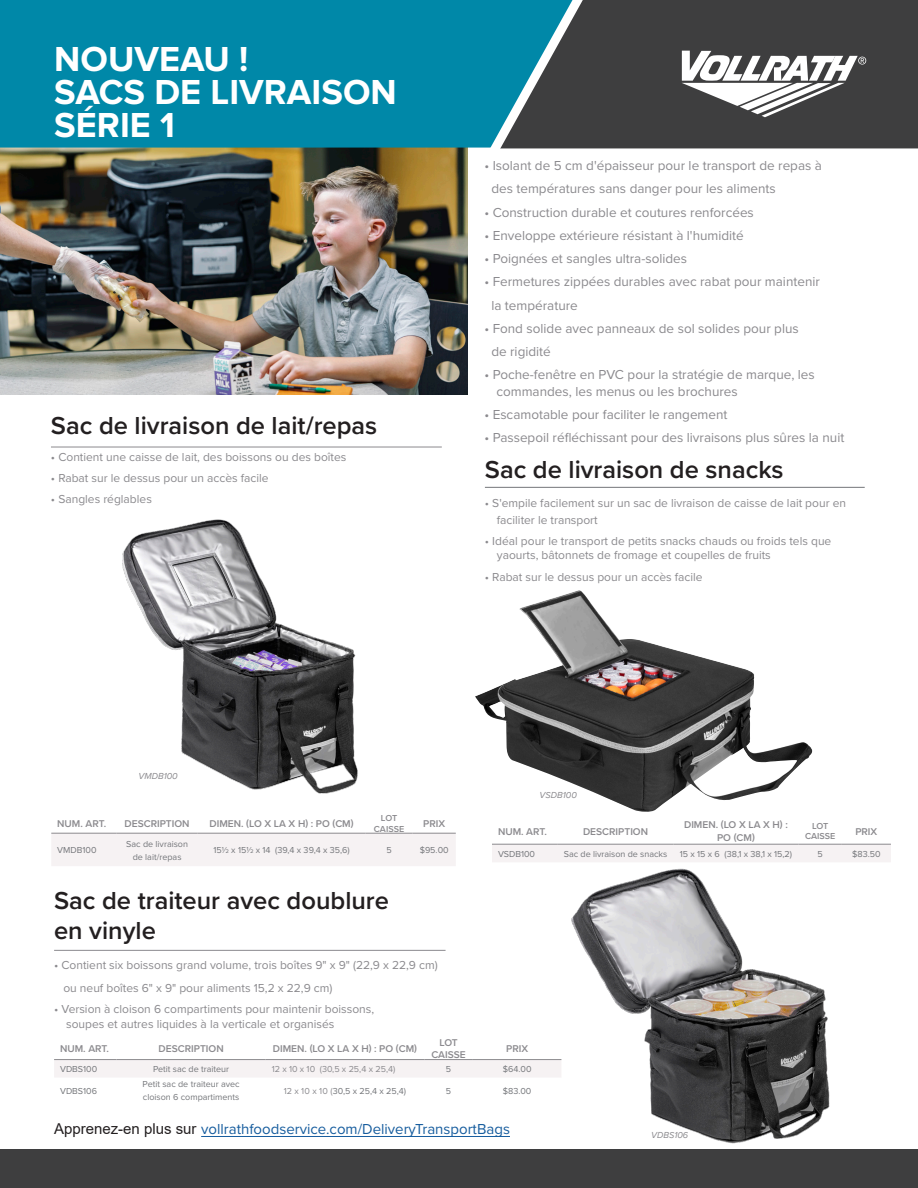
<style>
.page{position:relative;width:918px;height:1188px;background:#fff}
.page>*{position:absolute;margin:0;border:0;box-sizing:border-box;transform-origin:0 0}
.t1{font:700 36px/33px "Proxima Nova";color:#fff}
.PRODUCT_HEADLINE{font:600 25.5px/30.6px "Proxima Nova";color:#231f20}
.t2{font:15px "Proxima Nova";color:#175d9e}
.PROD_-_Bullets{font:13.5px/16.5px "Proxima Nova";color:#8b8a8e}
.PROD_-_Bullets-2{font:12px/14.4px "Proxima Nova";color:#8b8a8e}
.PROD_SPEC___Title{font:600 10.2px/12.3px "Proxima Nova";color:#8b8a8e;text-align:center}
.PROD_SPEC___Data{font:9px/13.5px "Proxima Nova";color:#74767a}
.PROD_-_Bullets-3{font:9px "Proxima Nova";color:#8b8a8e}
.PROD_-_Bullets-4{font:italic 9px "Proxima Nova";color:#8b8a8e}
.PROD_SPEC___Title-2{font:600 9px/10.8px "Proxima Nova";color:#8b8a8e;text-align:center}
.s1{color:#8b8a8e}
.s2{font-family:"Arial";color:#231f20}
</style>
<div class="page">
<img style="left:0;top:148px;width:468px;height:246px">
<div style="left:0;top:1149px;width:918px;height:39px;background:#3e3e3f"></div>
<hr style="left:54px;top:950px;width:392px;height:1px;background:#8b8a8e">
<hr style="left:201px;top:1136px;width:309px;height:1px;background:#175d9e">
<hr style="left:51px;top:447px;width:391px;height:1px;background:#8b8a8e">
<img style="left:122px;top:519px;width:236px;height:275px">
<img style="left:524px;top:843px;width:367px;height:300px">
<hr style="left:485px;top:487px;width:380px;height:1px;background:#74767a">
<img style="left:475px;top:590px;width:338px;height:222px">
<svg style="left:54px;top:1060px;width:507px;height:42px"></svg>
<hr style="left:54px;top:1059px;width:63px;height:1px;background:#8b8a8e">
<hr style="left:117px;top:1059px;width:149px;height:1px;background:#8b8a8e">
<hr style="left:266px;top:1059px;width:158px;height:1px;background:#8b8a8e">
<hr style="left:424px;top:1059px;width:49px;height:1px;background:#8b8a8e">
<hr style="left:473px;top:1059px;width:88px;height:1px;background:#8b8a8e">
<div style="left:52px;top:834px;width:404px;height:32px;background:#f6f2f3"></div>
<hr style="left:51px;top:833px;width:66px;height:1px;background:#8b8a8e">
<hr style="left:117px;top:833px;width:81px;height:1px;background:#8b8a8e">
<hr style="left:198px;top:833px;width:168px;height:1px;background:#8b8a8e">
<hr style="left:366px;top:833px;width:47px;height:1px;background:#8b8a8e">
<hr style="left:413px;top:833px;width:43px;height:1px;background:#8b8a8e">
<div style="left:492px;top:845px;width:399px;height:17px;background:#f6f2f3"></div>
<hr style="left:492px;top:844px;width:66px;height:1px;background:#8b8a8e">
<hr style="left:558px;top:844px;width:115px;height:1px;background:#8b8a8e">
<hr style="left:673px;top:844px;width:126px;height:1px;background:#8b8a8e">
<hr style="left:799px;top:844px;width:43px;height:1px;background:#8b8a8e">
<hr style="left:842px;top:844px;width:49px;height:1px;background:#8b8a8e">
<div style="left:0;top:0;width:477px;height:148px;background:#0088a8"></div>
<div style="left:609px;top:0;width:309px;height:148px;background:#3e3e3f"></div>
<svg style="left:477px;top:0;width:132px;height:149px;background:#336c7a"></svg>
<svg style="left:682px;top:51px;width:184px;height:66px"></svg>
<p class="t1" style="left:54px;top:43px;width:196px">NOUVEAU !</p>
<p class="t1" style="left:54px;top:76px;width:344px">SACS DE LIVRAISON<br>SÉRIE 1</p>
<p class="PRODUCT_HEADLINE" style="left:51px;top:409px;width:328px">Sac de livraison de lait/repas</p>
<p class="PROD_-_Bullets-2" style="left:51px;top:449px;width:297px">• Contient une caisse de lait, des boissons ou des boîtes</p>
<p class="PROD_-_Bullets-2" style="left:51px;top:470px;width:219px">• Rabat sur le dessus pour un accès facile</p>
<p class="PROD_-_Bullets-2" style="left:51px;top:492px;width:102px">• Sangles réglables</p>
<p class="PROD_-_Bullets" style="left:484px;top:157px;width:339px">• Isolant de 5 cm d'épaisseur pour le transport de repas à</p>
<p class="PROD_-_Bullets" style="left:491px;top:180px;width:286px">des températures sans danger pour les aliments</p>
<p class="PROD_-_Bullets" style="left:484px;top:203px;width:271px">• Construction durable et coutures renforcées</p>
<p class="PROD_-_Bullets" style="left:484px;top:227px;width:261px">• Enveloppe extérieure résistant à l'humidité</p>
<p class="PROD_-_Bullets" style="left:484px;top:250px;width:204px">• Poignées et sangles ultra-solides</p>
<p class="PROD_-_Bullets" style="left:484px;top:273px;width:337px">• Fermetures zippées durables avec rabat pour maintenir</p>
<p class="PROD_-_Bullets" style="left:491px;top:296px;width:88px">la température</p>
<p class="PROD_-_Bullets" style="left:484px;top:320px;width:316px">• Fond solide avec panneaux de sol solides pour plus</p>
<p class="PROD_-_Bullets" style="left:491px;top:343px;width:61px">de rigidité</p>
<p class="PROD_-_Bullets" style="left:496px;top:366px;width:320px;text-indent:-12px">• Poche-fenêtre en PVC pour la stratégie de marque, les commandes, les menus ou les brochures</p>
<p class="PROD_-_Bullets" style="left:484px;top:406px;width:245px">• Escamotable pour faciliter le rangement</p>
<p class="PROD_-_Bullets" style="left:484px;top:429px;width:362px">• Passepoil réfléchissant pour des livraisons plus sûres la nuit</p>
<p class="PRODUCT_HEADLINE" style="left:485px;top:454px;width:300px">Sac de livraison de snacks</p>
<p class="PROD_-_Bullets-2" style="left:497px;top:495px;width:351px;line-height:16.5px;text-indent:-12px">• S'empile facilement sur un sac de livraison de caisse de lait pour en faciliter le transport</p>
<p class="PROD_-_Bullets-2" style="left:497px;top:533px;width:336px;text-indent:-12px">• Idéal pour le transport de petits snacks chauds ou froids tels que yaourts, bâtonnets de fromage et coupelles de fruits</p>
<p class="PROD_-_Bullets-2" style="left:485px;top:569px;width:219px">• Rabat sur le dessus pour un accès facile</p>
<p class="PROD_-_Bullets-4" style="left:139px;top:771px;width:41px">VMDB100</p>
<p class="PROD_SPEC___Title" style="left:57px;top:817px;width:50px">NUM. ART.</p>
<p class="PROD_SPEC___Title" style="left:125px;top:817px;width:67px">DESCRIPTION</p>
<p class="PROD_SPEC___Title" style="left:210px;top:817px;width:146px">DIMEN. (LO X LA X H) : PO (CM)</p>
<p class="PROD_SPEC___Title-2" style="left:374px;top:812px;width:32px">LOT<br>CAISSE</p>
<p class="PROD_SPEC___Title" style="left:423px;top:817px;width:23px">PRIX</p>
<p class="PROD_SPEC___Data" style="left:57px;top:843px;width:41px">VMDB100</p>
<p class="PROD_SPEC___Data" style="left:126px;top:837px;width:63px;text-align:center">Sac de livraison de lait/repas</p>
<p class="PROD_SPEC___Data" style="left:213px;top:843px;width:138px">151/2 x 151/2 x 14 (39,4 x 39,4 x 35,6)</p>
<p class="PROD_SPEC___Data" style="left:386px;top:843px;width:7px">5</p>
<p class="PROD_SPEC___Data" style="left:420px;top:843px;width:31px">$95.00</p>
<p class="PRODUCT_HEADLINE" style="left:54px;top:884px;width:336px">Sac de traiteur avec doublure en vinyle</p>
<p class="PROD_-_Bullets-2" style="left:54px;top:957px;width:385px">• Contient six boissons grand volume, trois boîtes 9" x 9" (22,9 x 22,9 cm)</p>
<p class="PROD_-_Bullets-2" style="left:63px;top:980px;width:271px">ou neuf boîtes 6" x 9" pour aliments 15,2 x 22,9 cm)</p>
<p class="PROD_-_Bullets-2" style="left:66px;top:1001px;width:310px;text-indent:-12px">• Version à cloison 6 compartiments pour maintenir boissons, soupes et autres liquides à la verticale et organisés</p>
<p class="PROD_-_Bullets-4" style="left:540px;top:790px;width:39px">VSDB100</p>
<p class="PROD_SPEC___Title" style="left:498px;top:825px;width:50px">NUM. ART.</p>
<p class="PROD_SPEC___Title" style="left:583px;top:825px;width:67px">DESCRIPTION</p>
<p class="PROD_SPEC___Title" style="left:684px;top:819px;width:105px">DIMEN. (LO X LA X H) :</p>
<p class="PROD_SPEC___Title" style="left:717px;top:831px;width:39px">PO (CM)</p>
<p class="PROD_SPEC___Title-2" style="left:805px;top:820px;width:32px">LOT<br>CAISSE</p>
<p class="PROD_SPEC___Title" style="left:855px;top:825px;width:23px">PRIX</p>
<p class="PROD_SPEC___Data" style="left:498px;top:847px;width:39px">VSDB100</p>
<p class="PROD_SPEC___Data" style="left:564px;top:847px;width:105px">Sac de livraison de snacks</p>
<p class="PROD_SPEC___Data" style="left:680px;top:847px;width:114px">15 x 15 x 6 (38,1 x 38,1 x 15,2)</p>
<p class="PROD_SPEC___Data" style="left:818px;top:847px;width:7px">5</p>
<p class="PROD_SPEC___Data" style="left:852px;top:847px;width:30px">$83.50</p>
<p class="PROD_SPEC___Title" style="left:60px;top:1042px;width:50px">NUM. ART.</p>
<p class="PROD_SPEC___Title" style="left:159px;top:1042px;width:67px">DESCRIPTION</p>
<p class="PROD_SPEC___Title" style="left:273px;top:1042px;width:146px">DIMEN. (LO X LA X H) : PO (CM)</p>
<p class="PROD_SPEC___Title" style="left:431px;top:1036px;width:36px">LOT<br>CAISSE</p>
<p class="PROD_SPEC___Title" style="left:506px;top:1042px;width:23px">PRIX</p>
<p class="PROD_SPEC___Data" style="left:60px;top:1062px;width:39px">VDBS100</p>
<p class="PROD_SPEC___Data" style="left:153px;top:1062px;width:78px">Petit sac de traiteur</p>
<p class="PROD_-_Bullets-3" style="left:272px;top:1063px;width:125px">12 x 10 x 10 (30,5 x 25,4 x 25,4)</p>
<p class="PROD_SPEC___Data" style="left:446px;top:1062px;width:7px">5</p>
<p class="PROD_SPEC___Data" style="left:503px;top:1062px;width:30px">$64.00</p>
<p class="PROD_SPEC___Data" style="left:60px;top:1083px;width:39px">VDBS106</p>
<p class="PROD_SPEC___Data" style="left:143px;top:1077px;width:99px">Petit sac de traiteur avec cloison 6 compartiments</p>
<p class="PROD_SPEC___Data" style="left:284px;top:1083px;width:124px"><span class="s1">12 x 10 x 10 (</span>30,5 x 25,4 x 25,4)</p>
<p class="PROD_SPEC___Data" style="left:446px;top:1083px;width:7px">5</p>
<p class="PROD_SPEC___Data" style="left:503px;top:1083px;width:30px">$83.00</p>
<p class="t2" style="left:54px;top:1118px;width:457px"><span class="s2">Apprenez-en plus sur</span> vollrathfoodservice.com/DeliveryTransportBags</p>
<p class="PROD_-_Bullets-4" style="left:651px;top:1130px;width:39px">VDBS106</p>
</div>
